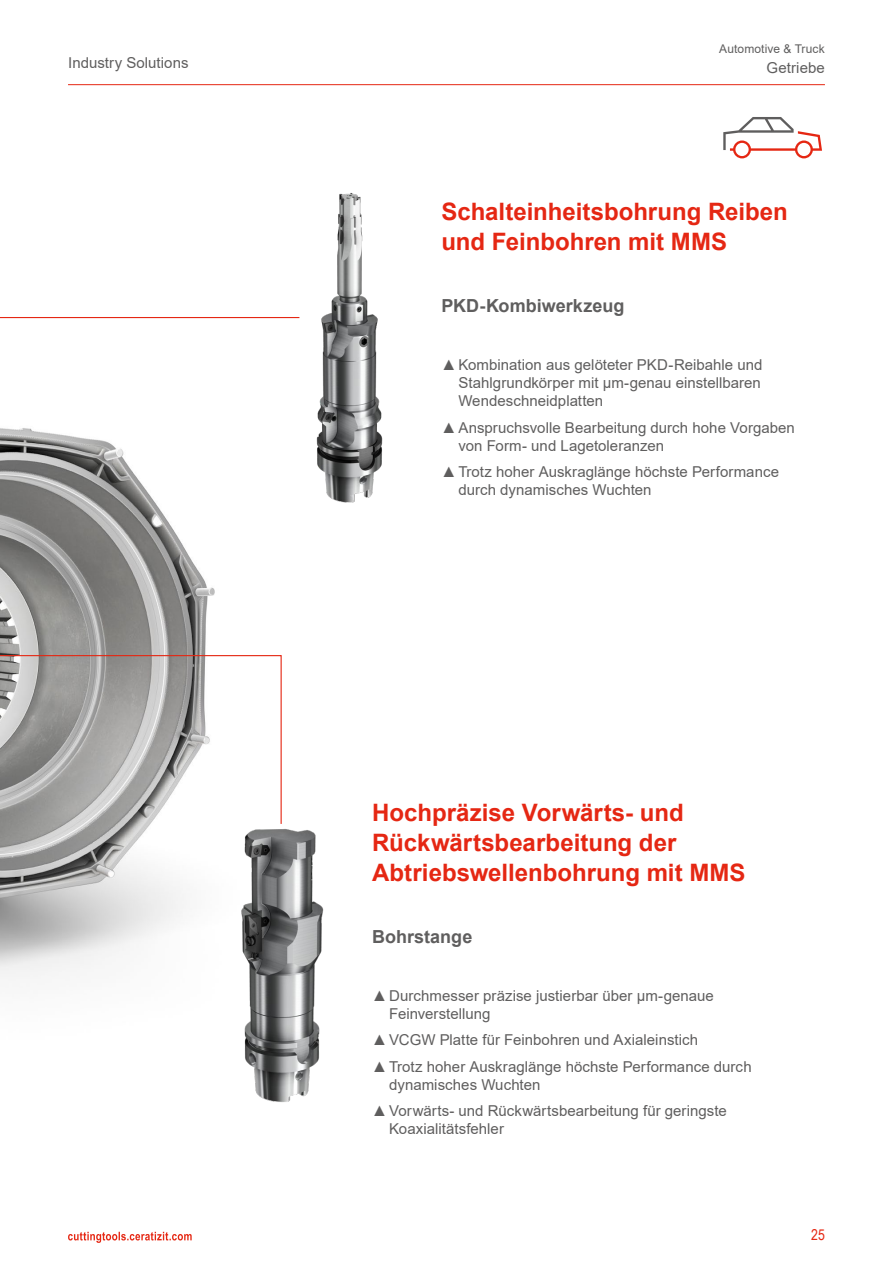
<style>
.page{position:relative;width:893px;height:1263px;background:#fff}
.page>*{position:absolute;margin:0;border:0;box-sizing:border-box;transform-origin:0 0}
.t1{font:700 24px/30px "Arial";color:#e52713}
.t2{font:700 18px "Arial";color:#5f5e5e}
.t3{font:15px/18px "Arial";letter-spacing:.005em;color:#5f5e5e}
.t4{font:15px "Arial Narrow";color:#e52713}
.t5{font:12px "Arial";letter-spacing:.01em;color:#5f5e5e}
</style>
<div class="page">
<svg style="left:68px;top:1232px;width:124px;height:11px"></svg>
<hr style="left:68px;top:84px;width:757px;height:1px;background:#e52713">
<img style="left:0;top:599px;width:208px;height:378px">
<svg style="left:0;top:317px;width:215px;height:282px"></svg>
<svg style="left:0;top:654px;width:282px;height:171px"></svg>
<img style="left:170px;top:193px;width:213px;height:340px">
<img style="left:122px;top:798px;width:202px;height:304px">
<svg style="left:723px;top:117px;width:99px;height:41px"></svg>
<p class="t5" style="left:719px;top:41px;width:107px">Automotive &amp; Truck</p>
<p class="t3" style="left:68px;top:54px;width:122px">Industry Solutions</p>
<p class="t3" style="left:767px;top:58px;width:60px">Getriebe</p>
<h1 class="t1" style="left:441px;top:197px;width:348px">Schalteinheitsbohrung Reiben und Feinbohren mit MMS</h1>
<p class="t2" style="left:441px;top:293px;width:184px">PKD-Kombiwerkzeug</p>
<p class="t3" style="left:458px;top:356px;width:306px;text-align:justify;text-indent:-17px">▲Kombination aus gelöteter PKD-Reibahle und Stahlgrundkörper mit µm-genau einstellbaren Wendeschneidplatten</p>
<p class="t3" style="left:458px;top:418px;width:338px;text-indent:-17px">▲Anspruchsvolle Bearbeitung durch hohe Vorgaben von Form- und Lagetoleranzen</p>
<p class="t3" style="left:458px;top:463px;width:322px;text-indent:-17px">▲Trotz hoher Auskraglänge höchste Performance durch dynamisches Wuchten</p>
<h1 class="t1" style="left:372px;top:798px;width:375px">Hochpräzise Vorwärts- und<br>Rückwärtsbearbeitung der<br>Abtriebswellenbohrung mit MMS</h1>
<p class="t2" style="left:372px;top:924px;width:102px">Bohrstange</p>
<p class="t3" style="left:389px;top:986px;width:326px;text-indent:-17px">▲Durchmesser präzise justierbar über µm-genaue<br>Feinverstellung</p>
<p class="t3" style="left:372px;top:1031px;width:327px">▲VCGW Platte für Feinbohren und Axialeinstich</p>
<p class="t3" style="left:389px;top:1057px;width:364px;text-indent:-17px">▲Trotz hoher Auskraglänge höchste Performance durch dynamisches Wuchten</p>
<p class="t3" style="left:389px;top:1102px;width:339px;text-indent:-17px">▲Vorwärts- und Rückwärtsbearbeitung für geringste<br>Koaxialitätsfehler</p>
<p class="t4" style="left:811px;top:1224px;width:15px">25</p>
</div>
